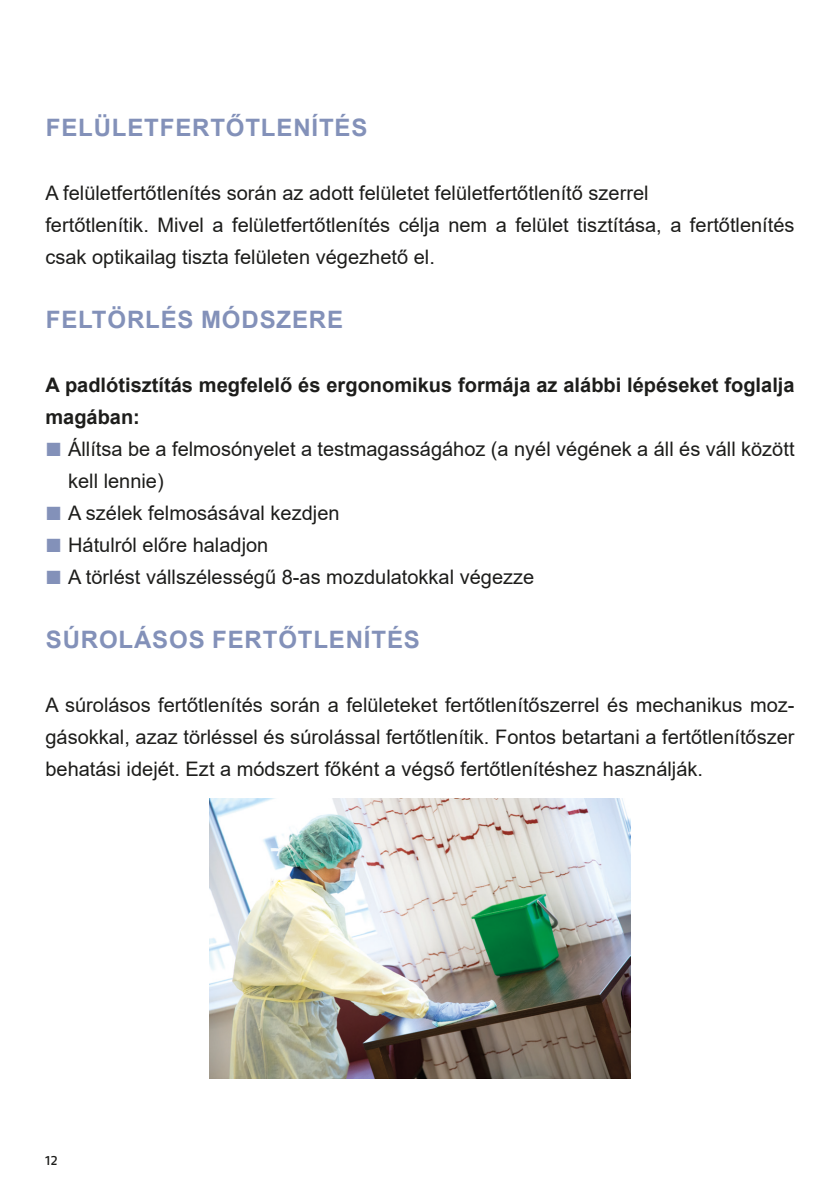
<style>
.page{position:relative;width:840px;height:1191px;background:#fff}
.page>*{position:absolute;margin:0;border:0;box-sizing:border-box;transform-origin:0 0}
.Kapitel_Subhead{font:700 24px "Arial";letter-spacing:.035em;color:#8391b9}
.Fließtext{font:20px/32px "Arial";color:#1d1d1b}
.Fließtext-2{font:700 20px/32px "Arial";color:#1d1d1b}
.t1{font:16px "Fago OT";color:#1d1d1b}
.s1{font-family:"Fago OT";color:#8391b9}
</style>
<div class="page">
<img style="left:209px;top:798px;width:421px;height:280px">
<p class="Kapitel_Subhead" style="left:46px;top:111px;width:323px">FELÜLETFERTŐTLENÍTÉS</p>
<p class="Fließtext" style="left:45px;top:177px;width:604px">A felületfertőtlenítés során az adott felületet felületfertőtlenítő szerrel</p>
<p class="Fließtext" style="left:45px;top:209px;width:750px">fertőtlenítik. Mivel a felületfertőtlenítés célja nem a felület tisztítása, a fertőtlenítés csak optikailag tiszta felületen végezhető el.</p>
<p class="Kapitel_Subhead" style="left:46px;top:303px;width:299px">FELTÖRLÉS MÓDSZERE</p>
<p class="Fließtext-2" style="left:45px;top:369px;width:750px">A padlótisztítás megfelelő és ergonomikus formája az alábbi lépéseket foglalja magában:</p>
<p class="Fließtext" style="left:68px;top:433px;width:727px;text-indent:-23px"><span class="s1">■</span> Állítsa be a felmosónyelet a testmagasságához (a nyél végének a áll és váll között kell lennie)</p>
<p class="Fließtext" style="left:45px;top:497px;width:295px"><span class="s1">■</span> A szélek felmosásával kezdjen</p>
<p class="Fließtext" style="left:45px;top:529px;width:224px"><span class="s1">■</span> Hátulról előre haladjon</p>
<p class="Fließtext" style="left:45px;top:561px;width:490px"><span class="s1">■</span> A törlést vállszélességű 8-as mozdulatokkal végezze</p>
<p class="Kapitel_Subhead" style="left:46px;top:623px;width:375px">SÚROLÁSOS FERTŐTLENÍTÉS</p>
<p class="Fließtext" style="left:45px;top:689px;width:750px;text-align:justify">A súrolásos fertőtlenítés során a felületeket fertőtlenítőszerrel és mechanikus moz&shy;gásokkal, azaz törléssel és súrolással fertőtlenítik. Fontos betartani a fertőtlenítőszer behatási idejét. Ezt a módszert főként a végső fertőtlenítéshez használják.</p>
<p class="t1" style="left:45px;top:1150px;width:14px">12</p>
</div>
